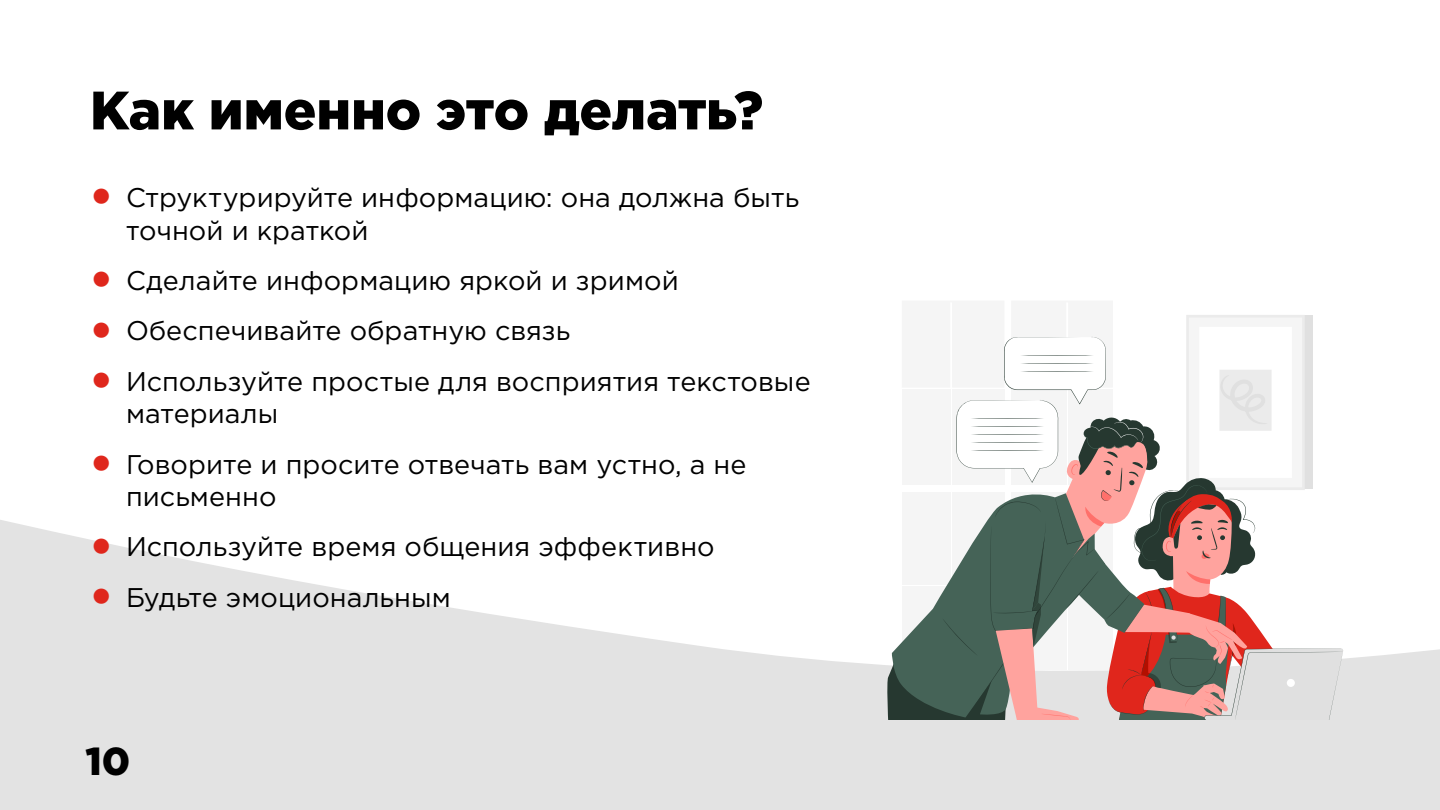
<style>
.page{position:relative;width:1440px;height:810px;background:#fff}
.page>*{position:absolute;margin:0;border:0;box-sizing:border-box;transform-origin:0 0}
.t1{font:900 54px "Gotham Pro";color:#000}
.t2{font:900 39px "Gotham Pro";color:#000}
.t3{font:27px/32.4px "Gotham Pro";letter-spacing:.005em;color:#000}
.s1{font-weight:900;font-size:45px;color:#df271c}
</style>
<div class="page">
<svg style="left:0;top:520px;width:1440px;height:290px;fill:#e3e3e3"></svg>
<svg style="left:886px;top:315px;width:457px;height:405px"></svg>
<h1 class="t1" style="left:90px;top:79px;width:675px">Как именно это делать?</h1>
<p class="t3" style="left:126px;top:181px;width:675px;text-indent:-36px"><span class="s1">•</span> Структурируйте информацию: она должна быть точной и краткой</p>
<p class="t3" style="left:90px;top:264px;width:590px"><span class="s1">•</span> Сделайте информацию яркой и зримой</p>
<p class="t3" style="left:90px;top:315px;width:482px"><span class="s1">•</span> Обеспечивайте обратную связь</p>
<p class="t3" style="left:126px;top:365px;width:686px;text-indent:-36px"><span class="s1">•</span> Используйте простые для восприятия текстовые материалы</p>
<p class="t3" style="left:126px;top:448px;width:622px;text-indent:-36px"><span class="s1">•</span> Говорите и просите отвечать вам устно, а не письменно</p>
<p class="t3" style="left:90px;top:531px;width:626px"><span class="s1">•</span> Используйте время общения эффективно</p>
<p class="t3" style="left:90px;top:581px;width:362px"><span class="s1">•</span> Будьте эмоциональным</p>
<h2 class="t2" style="left:86px;top:738px;width:46px">10</h2>
</div>
